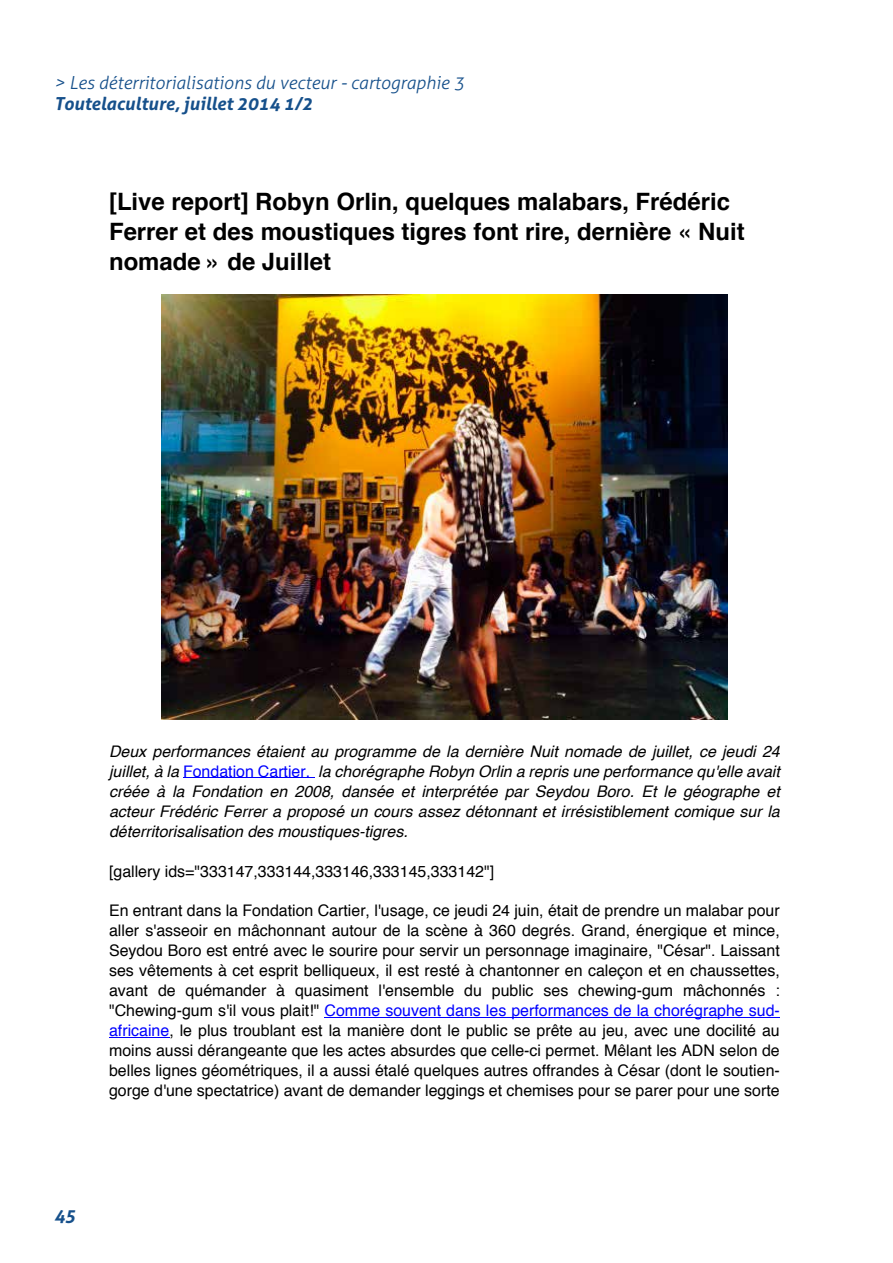
<style>
.page{position:relative;width:893px;height:1263px;background:#fff}
.page>*{position:absolute;margin:0;border:0;box-sizing:border-box;transform-origin:0 0}
.t1{font:700 24px/29.8px "Helvetica";color:#000}
.t2{font:italic 300 18px "Aller";color:#16508b}
.t3{font:italic 700 18px "Aller";color:#16508b}
.t4{font:15.9px/20px "Helvetica";color:#000;text-align:justify}
.t5{font:italic 15.9px/20px "Helvetica";color:#000;text-align:justify}
.s1{font-style:normal;color:#00f}
.s2{color:#00f}
</style>
<div class="page">
<img style="left:161px;top:294px;width:567px;height:426px">
<hr style="left:183px;top:777px;width:131px;height:1px;background:#00f">
<hr style="left:324px;top:1017px;width:456px;height:1px;background:#00f">
<hr style="left:109px;top:1037px;width:60px;height:1px;background:#00f">
<p class="t2" style="left:54px;top:71px;width:412px">&gt; Les déterritorialisations du vecteur - cartographie 3</p>
<p class="t3" style="left:54px;top:93px;width:260px">Toutelaculture, juillet 2014 1/2</p>
<h1 class="t1" style="left:109px;top:187px;width:637px">[Live report] Robyn Orlin, quelques malabars, Frédéric<br>Ferrer et des moustiques tigres font rire, dernière « Nuit nomade » de Juillet</h1>
<p class="t5" style="left:109px;top:742px;width:672px">Deux performances étaient au programme de la dernière Nuit nomade de juillet, ce jeudi 24 juillet, à la <span class="s1">Fondation Cartier.</span> la chorégraphe Robyn Orlin a repris une performance qu'elle avait créée à la Fondation en 2008, dansée et interprétée par Seydou Boro. Et le géographe et acteur Frédéric Ferrer a proposé un cours assez détonnant et irrésistiblement comique sur la déterritorisalisation des moustiques-tigres.</p>
<p class="t4" style="left:109px;top:861px;width:387px">[gallery ids="333147,333144,333146,333145,333142"]</p>
<p class="t4" style="left:109px;top:901px;width:672px">En entrant dans la Fondation Cartier, l'usage, ce jeudi 24 juin, était de prendre un malabar pour aller s'asseoir en mâchonnant autour de la scène à 360 degrés. Grand, énergique et mince, Seydou Boro est entré avec le sourire pour servir un personnage imaginaire, "César". Laissant ses vêtements à cet esprit belliqueux, il est resté à chantonner en caleçon et en chaussettes, avant de quémander à quasiment l'ensemble du public ses chewing-gum mâchonnés : "Chewing-gum s'il vous plait!" <span class="s2">Comme souvent dans les performances de la chorégraphe sud&shy;africaine</span>, le plus troublant est la manière dont le public se prête au jeu, avec une docilité au moins aussi dérangeante que les actes absurdes que celle-ci permet. Mêlant les ADN selon de belles lignes géométriques, il a aussi étalé quelques autres offrandes à César (dont le soutien&shy;gorge d'une spectatrice) avant de demander leggings et chemises pour se parer pour une sorte</p>
<p class="t3" style="left:54px;top:1204px;width:23px">45</p>
</div>
